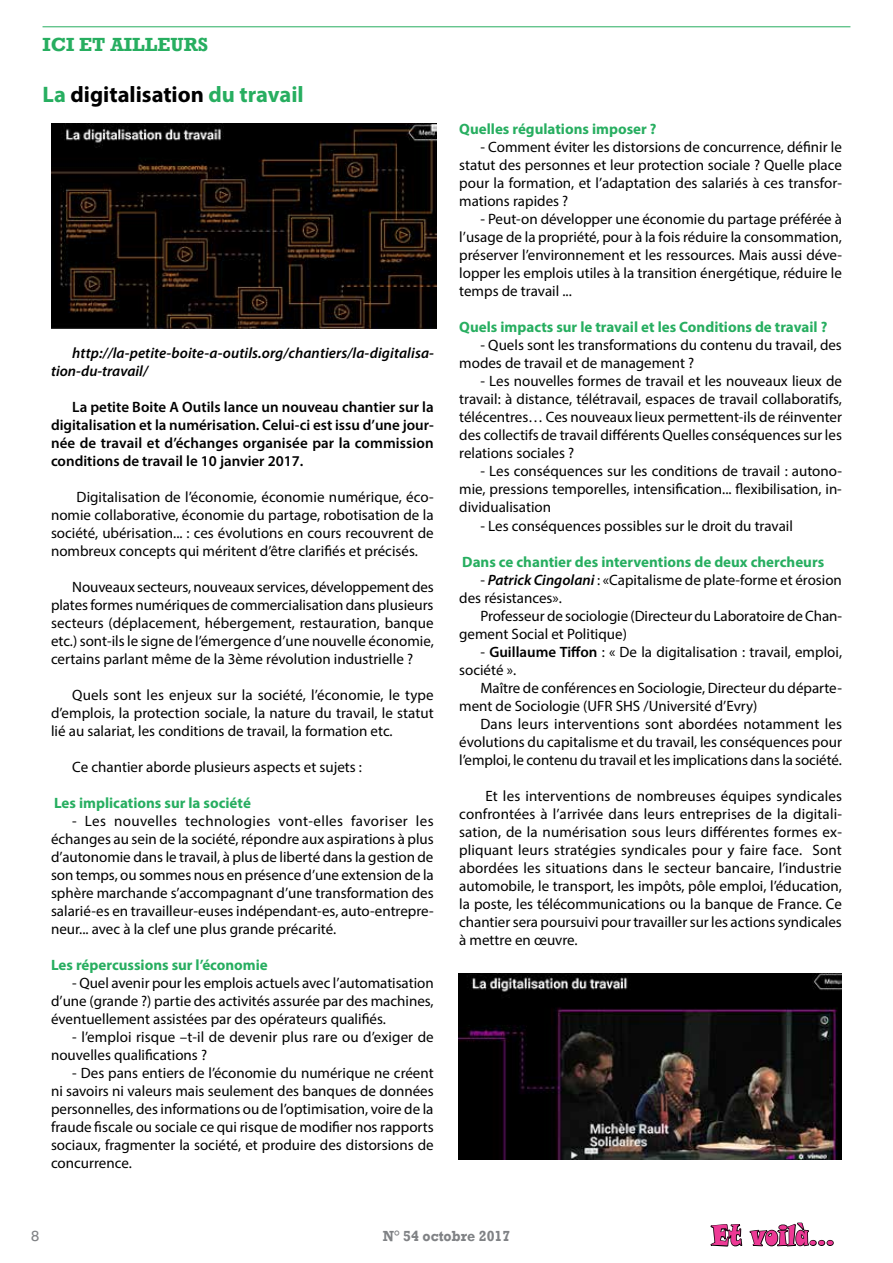
<style>
.page{position:relative;width:893px;height:1263px;background:#fff}
.page>*{position:absolute;margin:0;border:0;box-sizing:border-box;transform-origin:0 0}
.t1{font:28.2px "Snap ITC";letter-spacing:.01em;color:#ed3995;scale:.73 1}
.t2{font:700 22.5px "Myriad Pro";color:#000}
.t3{font:700 19.5px "Rockwell";color:#27ae60}
.t4{font:15px/18px "Myriad Pro";color:#000;text-align:justify}
.t5{font:600 15px/18px "Myriad Pro";color:#000;text-align:justify}
.t6{font:700 15px "Myriad Pro";color:#27ae60}
.t7{font:italic 600 15px/18px "Myriad Pro";letter-spacing:.005em;color:#000}
.t8{font:700 15px "Rockwell";color:#808285;scale:.95 1}
.t9{font:15px "Rockwell";color:#808285}
.s1{color:#27ae60}
.s2{font-weight:600;font-style:italic}
.s3{font-weight:600}
</style>
<div class="page">
<svg style="left:710px;top:1222px;width:124px;height:25px"></svg>
<svg style="left:42px;top:26px;width:174px;height:2px"></svg>
<hr style="left:43px;top:27px;width:807px;height:1px;background:#27ae60">
<img style="left:51px;top:123px;width:385px;height:206px">
<img style="left:458px;top:973px;width:384px;height:187px">
<h3 class="t3" style="left:43px;top:33px;width:166px">ICI ET AILLEURS</h3>
<h2 class="t2" style="left:43px;top:80px;width:263px"><span class="s1">La</span> digitalisation <span class="s1">du travail</span></h2>
<p class="t7" style="left:51px;top:343px;width:384px;text-indent:21px">http://la-petite-boite-a-outils.org/chantiers/la-digitalisa&shy;tion-du-travail/</p>
<p class="t5" style="left:51px;top:397px;width:384px;text-indent:21px">La petite Boite A Outils lance un nouveau chantier sur la digitalisation et la numérisation. Celui-ci est issu d’une jour&shy;née de travail et d’échanges organisée par la commission conditions de travail le 10 janvier 2017.</p>
<p class="t4" style="left:51px;top:488px;width:384px;text-indent:26px">Digitalisation de l’économie, économie numérique, éco&shy;nomie collaborative, économie du partage, robotisation de la société, ubérisation... : ces évolutions en cours recouvrent de nombreux concepts qui méritent d’être clarifiés et précisés.</p>
<p class="t4" style="left:51px;top:578px;width:384px;text-indent:21px">Nouveaux secteurs, nouveaux services, développement des plates formes numériques de commercialisation dans plusieurs secteurs (déplacement, hébergement, restauration, banque etc.) sont-ils le signe de l’émergence d’une nouvelle économie, certains parlant même de la 3ème révolution industrielle ?</p>
<p class="t4" style="left:51px;top:686px;width:384px;text-indent:21px">Quels sont les enjeux sur la société, l’économie, le type d’emplois, la protection sociale, la nature du travail, le statut lié au salariat, les conditions de travail, la formation etc.</p>
<p class="t4" style="left:72px;top:758px;width:291px">Ce chantier aborde plusieurs aspects et sujets :</p>
<p class="t6" style="left:54px;top:793px;width:198px">Les implications sur la société</p>
<p class="t4" style="left:51px;top:812px;width:384px;text-indent:21px">- Les nouvelles technologies vont-elles favoriser les échanges au sein de la société, répondre aux aspirations à plus d’autonomie dans le travail, à plus de liberté dans la gestion de son temps, ou sommes nous en présence d’une extension de la sphère marchande s’accompagnant d’une transformation des salarié-es en travailleur-euses indépendant-es, auto-entrepre&shy;neur... avec à la clef une plus grande précarité.</p>
<p class="t6" style="left:51px;top:955px;width:218px">Les répercussions sur l’économie</p>
<p class="t4" style="left:51px;top:974px;width:384px;text-indent:21px">- Quel avenir pour les emplois actuels avec l’automatisation d’une (grande ?) partie des activités assurée par des machines, éventuellement assistées par des opérateurs qualifiés.</p>
<p class="t4" style="left:51px;top:1028px;width:384px;text-indent:21px">- l’emploi risque –t-il de devenir plus rare ou d’exiger de nouvelles qualifications ?</p>
<p class="t4" style="left:51px;top:1064px;width:384px;text-indent:21px">- Des pans entiers de l’économie du numérique ne créent ni savoirs ni valeurs mais seulement des banques de données personnelles, des informations ou de l’optimisation, voire de la fraude fiscale ou sociale ce qui risque de modifier nos rapports sociaux, fragmenter la société, et produire des distorsions de concurrence.</p>
<p class="t6" style="left:459px;top:120px;width:199px">Quelles régulations imposer ?</p>
<p class="t4" style="left:459px;top:138px;width:384px;text-indent:21px">- Comment éviter les distorsions de concurrence, définir le statut des personnes et leur protection sociale ? Quelle place pour la formation, et l’adaptation des salariés à ces transfor&shy;mations rapides ?</p>
<p class="t4" style="left:459px;top:210px;width:384px;text-indent:21px">- Peut-on développer une économie du partage préférée à l’usage de la propriété, pour à la fois réduire la consommation, préserver l’environnement et les ressources. Mais aussi déve&shy;lopper les emplois utiles à la transition énergétique, réduire le temps de travail ...</p>
<p class="t6" style="left:459px;top:318px;width:370px">Quels impacts sur le travail et les Conditions de travail ?</p>
<p class="t4" style="left:459px;top:336px;width:384px;text-indent:21px">- Quels sont les transformations du contenu du travail, des modes de travail et de management ?</p>
<p class="t4" style="left:459px;top:372px;width:384px;text-indent:21px">- Les nouvelles formes de travail et les nouveaux lieux de travail: à distance, télétravail, espaces de travail collaboratifs, télécentres… Ces nouveaux lieux permettent-ils de réinventer des collectifs de travail différents Quelles conséquences sur les relations sociales ?</p>
<p class="t4" style="left:459px;top:462px;width:384px;text-indent:21px">- Les conséquences sur les conditions de travail : autono&shy;mie, pressions temporelles, intensification... flexibilisation, in&shy;dividualisation</p>
<p class="t4" style="left:480px;top:516px;width:314px">- Les conséquences possibles sur le droit du travail</p>
<p class="t6" style="left:462px;top:552px;width:363px">Dans ce chantier des interventions de deux chercheurs</p>
<p class="t4" style="left:459px;top:570px;width:384px;text-indent:21px">- <span class="s2">Patrick Cingolani</span> : «Capitalisme de plate-forme et érosion des résistances».</p>
<p class="t4" style="left:459px;top:606px;width:384px;text-indent:21px">Professeur de sociologie (Directeur du Laboratoire de Chan&shy;gement Social et Politique)</p>
<p class="t4" style="left:459px;top:642px;width:384px;text-indent:21px">- <span class="s3">Guillaume Tiffon</span> : « De la digitalisation : travail, emploi, société ».</p>
<p class="t4" style="left:459px;top:678px;width:384px;text-indent:21px">Maître de conférences en Sociologie, Directeur du départe&shy;ment de Sociologie (UFR SHS /Université d’Evry)</p>
<p class="t4" style="left:459px;top:714px;width:384px;text-indent:21px">Dans leurs interventions sont abordées notamment les évolutions du capitalisme et du travail, les conséquences pour l’emploi, le contenu du travail et les implications dans la société.</p>
<p class="t4" style="left:459px;top:786px;width:384px;text-indent:26px">Et les interventions de nombreuses équipes syndicales confrontées à l’arrivée dans leurs entreprises de la digitali&shy;sation, de la numérisation sous leurs différentes formes ex&shy;pliquant leurs stratégies syndicales pour y faire face. Sont abordées les situations dans le secteur bancaire, l’industrie automobile, le transport, les impôts, pôle emploi, l’éducation, la poste, les télécommunications ou la banque de France. Ce chantier sera poursuivi pour travailler sur les actions syndicales à mettre en œuvre.</p>
<p class="t9" style="left:31px;top:1227px;width:10px">8</p>
<p class="t8" style="left:383px;top:1227px;width:136px">N° 54 OCTOBRE 2017</p>
<h1 class="t1" style="left:712px;top:1217px;width:169px">Et voilà...</h1>
</div>
